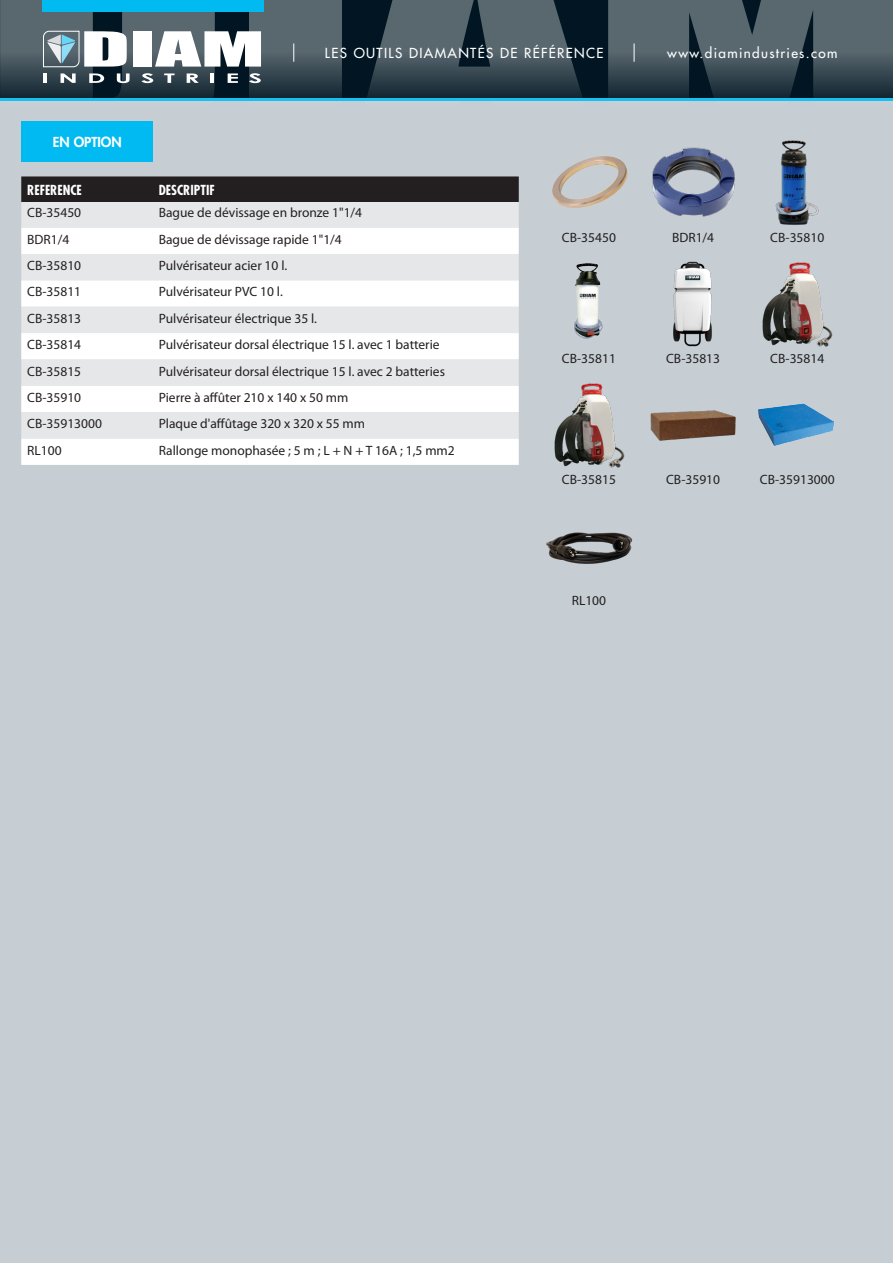
<style>
.page{position:relative;width:893px;height:1263px;background:#fff}
.page>*{position:absolute;margin:0;border:0;box-sizing:border-box;transform-origin:0 0}
.Contenu_tableau{font:13.5px "Myriad Pro";color:#231f20}
.Legende_REF_option{font:13.5px "Myriad Pro";color:#231f20}
.t1{font:500 13.5px "Futura Std";letter-spacing:.1em;color:#fff}
.Titre_tableau{font:700 condensed 13.5px "Futura Std";color:#fff}
.Titre_fond_Bleu{font:800 13.5px "Futura Std";color:#fff}
</style>
<div class="page">
<div style="left:0;top:98px;width:893px;height:1165px;background:#c6ced4"></div>
<svg style="left:21px;top:176px;width:498px;height:26px;background:#353334"></svg>
<div style="left:21px;top:202px;width:498px;height:26px;background:#e6e7e9"></div>
<svg style="left:21px;top:228px;width:498px;height:237px;background:#f3f4f5"></svg>
<div style="left:23px;top:179px;width:128px;height:22px;background:#231f20"></div>
<div style="left:155px;top:179px;width:362px;height:22px;background:#231f20"></div>
<img style="left:552px;top:156px;width:76px;height:52px">
<div style="left:22px;top:121px;width:131px;height:41px;background:#00baf1"></div>
<div style="left:0;top:0;width:893px;height:98px;background:#011622"></div>
<svg style="left:0;top:0;width:249px;height:130px"></svg>
<svg style="left:249px;top:0;width:93px;height:101px;background:#506069"></svg>
<svg style="left:358px;top:0;width:234px;height:101px"></svg>
<svg style="left:608px;top:0;width:285px;height:101px;background:#42535c"></svg>
<svg style="left:293px;top:43px;width:1px;height:20px"></svg>
<div style="left:42px;top:0;width:222px;height:12px;background:#00baf1"></div>
<hr style="left:0;top:98px;width:893px;height:2px;background:#15c0f2">
<img style="left:652px;top:147px;width:83px;height:70px">
<img style="left:775px;top:140px;width:44px;height:85px">
<img style="left:574px;top:263px;width:29px;height:76px">
<img style="left:673px;top:261px;width:39px;height:86px">
<img style="left:762px;top:262px;width:71px;height:85px">
<img style="left:554px;top:383px;width:71px;height:85px">
<img style="left:650px;top:410px;width:86px;height:31px">
<img style="left:758px;top:403px;width:76px;height:43px">
<img style="left:546px;top:532px;width:86px;height:32px">
<p class="Titre_fond_Bleu" style="left:53px;top:134px;width:70px">EN OPTION</p>
<p class="t1" style="left:325px;top:45px;width:280px">LES OUTILS DIAMANTÉS DE RÉFÉRENCE</p>
<p class="t1" style="left:666px;top:46px;width:172px">www.diamindustries.com</p>
<p class="Titre_tableau" style="left:27px;top:181px;width:56px">REFERENCE</p>
<p class="Titre_tableau" style="left:159px;top:181px;width:58px">DESCRIPTIF</p>
<p class="Contenu_tableau" style="left:27px;top:204px;width:55px">CB-35450</p>
<p class="Contenu_tableau" style="left:159px;top:204px;width:205px">Bague de dévissage en bronze 1"1/4</p>
<p class="Contenu_tableau" style="left:27px;top:231px;width:44px">BDR1/4</p>
<p class="Contenu_tableau" style="left:159px;top:231px;width:184px">Bague de dévissage rapide 1"1/4</p>
<p class="Contenu_tableau" style="left:27px;top:257px;width:55px">CB-35810</p>
<p class="Contenu_tableau" style="left:159px;top:257px;width:130px">Pulvérisateur acier 10 l.</p>
<p class="Contenu_tableau" style="left:27px;top:284px;width:55px">CB-35811</p>
<p class="Contenu_tableau" style="left:159px;top:284px;width:125px">Pulvérisateur PVC 10 l.</p>
<p class="Contenu_tableau" style="left:27px;top:310px;width:55px">CB-35813</p>
<p class="Contenu_tableau" style="left:159px;top:310px;width:160px">Pulvérisateur électrique 35 l.</p>
<p class="Contenu_tableau" style="left:27px;top:336px;width:55px">CB-35814</p>
<p class="Contenu_tableau" style="left:159px;top:336px;width:282px">Pulvérisateur dorsal électrique 15 l. avec 1 batterie</p>
<p class="Contenu_tableau" style="left:27px;top:363px;width:55px">CB-35815</p>
<p class="Contenu_tableau" style="left:159px;top:363px;width:288px">Pulvérisateur dorsal électrique 15 l. avec 2 batteries</p>
<p class="Contenu_tableau" style="left:27px;top:389px;width:55px">CB-35910</p>
<p class="Contenu_tableau" style="left:159px;top:389px;width:191px">Pierre à affûter 210 x 140 x 50 mm</p>
<p class="Contenu_tableau" style="left:27px;top:415px;width:76px">CB-35913000</p>
<p class="Contenu_tableau" style="left:159px;top:415px;width:208px">Plaque d'affûtage 320 x 320 x 55 mm</p>
<p class="Contenu_tableau" style="left:27px;top:442px;width:36px">RL100</p>
<p class="Contenu_tableau" style="left:159px;top:442px;width:297px">Rallonge monophasée ; 5 m ; L + N + T 16A ; 1,5 mm2</p>
<p class="Legende_REF_option" style="left:562px;top:229px;width:55px">CB-35450</p>
<p class="Legende_REF_option" style="left:672px;top:229px;width:44px">BDR1/4</p>
<p class="Legende_REF_option" style="left:770px;top:229px;width:55px">CB-35810</p>
<p class="Legende_REF_option" style="left:562px;top:350px;width:55px">CB-35811</p>
<p class="Legende_REF_option" style="left:666px;top:350px;width:55px">CB-35813</p>
<p class="Legende_REF_option" style="left:770px;top:350px;width:55px">CB-35814</p>
<p class="Legende_REF_option" style="left:562px;top:471px;width:55px">CB-35815</p>
<p class="Legende_REF_option" style="left:666px;top:471px;width:55px">CB-35910</p>
<p class="Legende_REF_option" style="left:760px;top:471px;width:76px">CB-35913000</p>
<p class="Legende_REF_option" style="left:572px;top:592px;width:36px">RL100</p>
</div>
